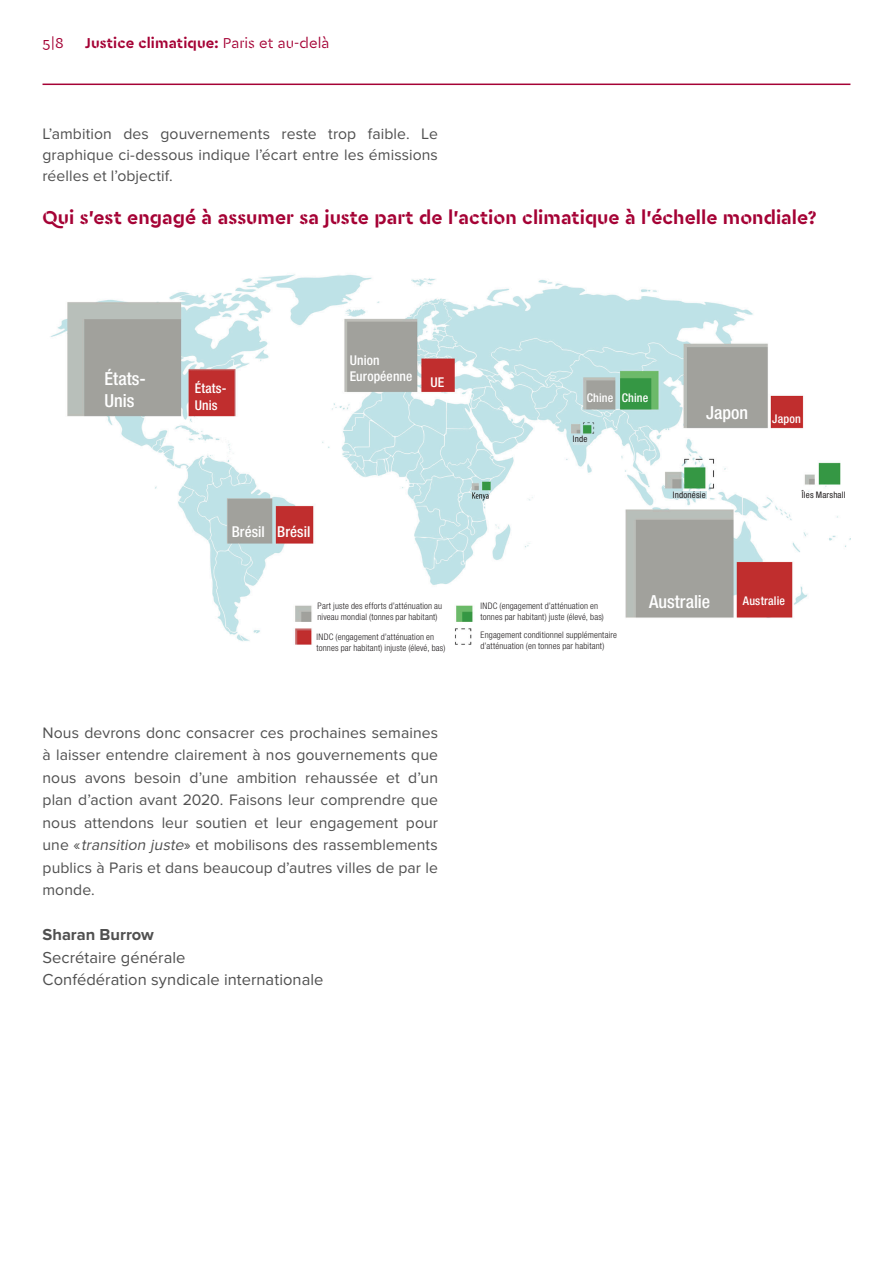
<style>
.page{position:relative;width:893px;height:1263px;background:#fff}
.page>*{position:absolute;margin:0;border:0;box-sizing:border-box;transform-origin:0 0}
.t1{font:700 19.5px "Cera Stencil PRO";color:#a50235}
.t2{font:500 condensed 18px/21.6px "Helvetica Neue LT Std";color:#fff}
.t3{font:16.5px/22.5px "Proxima Nova";letter-spacing:.005em;color:#505050}
.t4{font:700 16.5px "Proxima Nova";color:#505050}
.t5{font:15.75px/22.5px "Proxima Nova";letter-spacing:.005em;color:#505050;text-align:justify}
.t6{font:700 15px "Cera Stencil PRO";letter-spacing:.01em;color:#a50235}
.t7{font:500 condensed 15px "Helvetica Neue LT Std";letter-spacing:.005em;color:#fff}
.t8{font:15px "Cera Stencil PRO";color:#a50235}
.t9{font:500 condensed 13.5px/16.2px "Helvetica Neue LT Std";letter-spacing:.01em;color:#fff}
.t10{font:500 condensed 12px "Helvetica Neue LT Std";letter-spacing:.015em;color:#fff}
.t11{font:300 condensed 9px/10.8px "Helvetica Neue LT Std";letter-spacing:.015em;color:#231f20}
.t12{font:condensed 9px "Helvetica Neue LT Std";letter-spacing:.02em;color:#231f20}
.s1{font-weight:400}
.s2{font-style:italic}
</style>
<div class="page">
<hr style="left:43px;top:84px;width:807px;height:1px;background:#a50235">
<img style="left:50px;top:274px;width:800px;height:371px">
<div style="left:573px;top:435px;width:16px;height:10px;background:#cce4e8"></div>
<div style="left:673px;top:492px;width:33px;height:7px;background:#cce4e8"></div>
<p class="t8" style="left:43px;top:33px;width:23px">5|8</p>
<p class="t6" style="left:85px;top:33px;width:246px">Justice climatique: <span class="s1">Paris et au-delà</span></p>
<p class="t5" style="left:43px;top:123px;width:397px;line-height:21px">L’ambition des gouvernements reste trop faible. Le graphique ci-dessous indique l’écart entre les émissions réelles et l’objectif.</p>
<p class="t1" style="left:43px;top:204px;width:776px">Qui s’est engagé à assumer sa juste part de l’action climatique à l’échelle mondiale?</p>
<p class="t2" style="left:105px;top:368px;width:43px">États-<br>Unis</p>
<p class="t9" style="left:195px;top:380px;width:33px">États-<br>Unis</p>
<p class="t9" style="left:350px;top:352px;width:64px">Union<br>Européenne</p>
<p class="t9" style="left:430px;top:374px;width:15px">UE</p>
<p class="t7" style="left:232px;top:523px;width:35px">Brésil</p>
<p class="t7" style="left:277px;top:523px;width:35px">Brésil</p>
<p class="t11" style="left:317px;top:601px;width:126px">Part juste des efforts d’atténuation au niveau mondial (tonnes par habitant)</p>
<p class="t11" style="left:316px;top:632px;width:130px">INDC (engagement d’atténuation en tonnes par habitant) injuste (élevé, bas)</p>
<p class="t5" style="left:43px;top:721px;width:397px">Nous devrons donc consacrer ces prochaines semaines à laisser entendre clairement à nos gouvernements que nous avons besoin d’une ambition rehaussée et d’un plan d’action avant 2020. Faisons leur comprendre que nous attendons leur soutien et leur engagement pour une «<span class="s2">transition juste</span>» et mobilisons des rassemblements publics à Paris et dans beaucoup d’autres villes de par le monde.</p>
<p class="t4" style="left:43px;top:925px;width:113px">Sharan Burrow</p>
<p class="t3" style="left:43px;top:946px;width:282px">Secrétaire générale<br>Confédération syndicale internationale</p>
<p class="t10" style="left:587px;top:391px;width:28px">Chine</p>
<p class="t10" style="left:622px;top:391px;width:28px">Chine</p>
<p class="t12" style="left:573px;top:433px;width:16px">Inde</p>
<p class="t2" style="left:706px;top:402px;width:43px">Japon</p>
<p class="t10" style="left:772px;top:411px;width:30px">Japon</p>
<p class="t12" style="left:673px;top:490px;width:35px">Indonésie</p>
<p class="t12" style="left:802px;top:490px;width:45px">Îles Marshall</p>
<p class="t11" style="left:480px;top:600px;width:125px">INDC (engagement d’atténuation en tonnes par habitant) juste (élevé, bas)</p>
<p class="t11" style="left:480px;top:629px;width:138px">Engagement conditionnel supplémentaire d’atténuation (en tonnes par habitant)</p>
<p class="t2" style="left:649px;top:590px;width:62px">Australie</p>
<p class="t10" style="left:743px;top:594px;width:44px">Australie</p>
</div>
